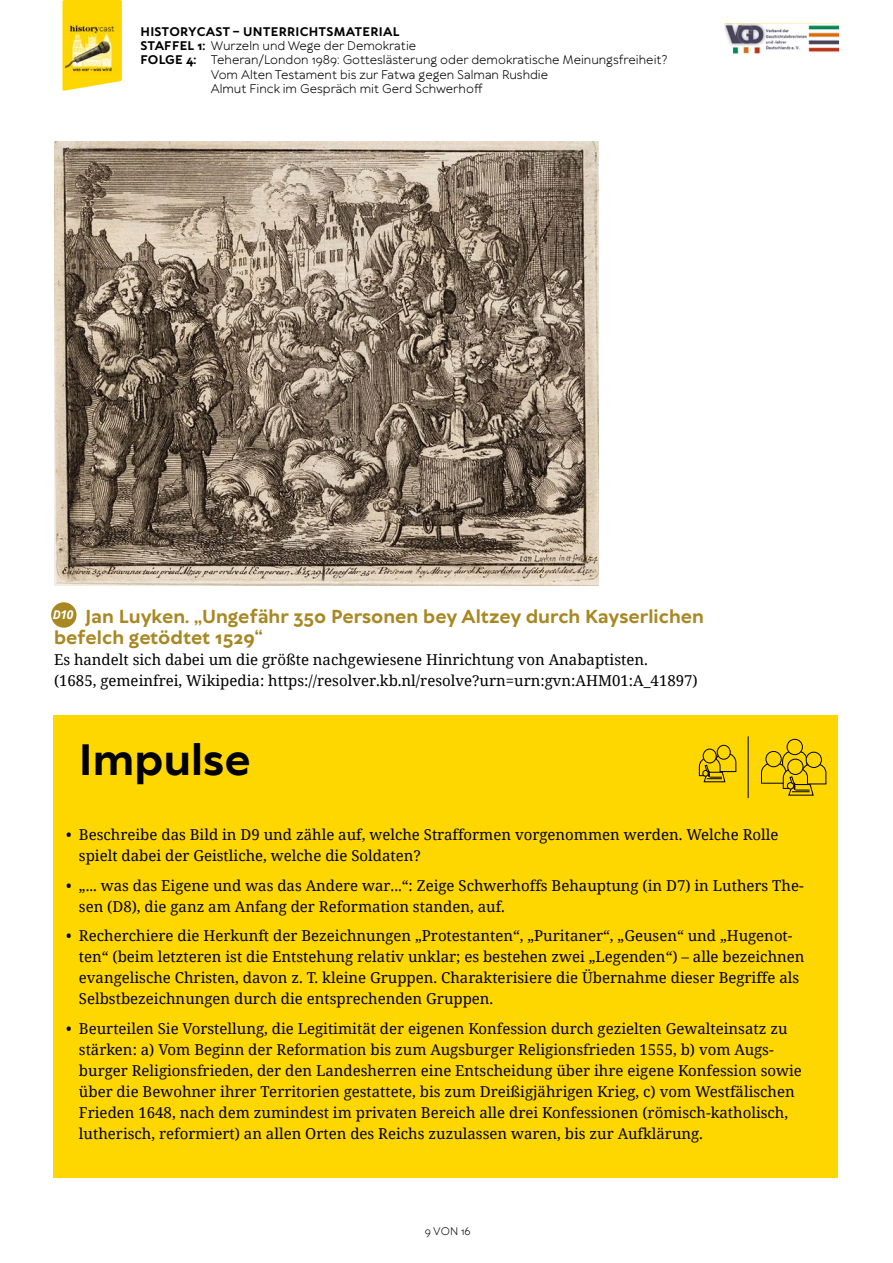
<style>
.page{position:relative;width:893px;height:1263px;background:#fff}
.page>*{position:absolute;margin:0;border:0;box-sizing:border-box;transform-origin:0 0}
.t1{font:700 42px "TT Wellingtons";color:#000}
.t2{font:700 18px/21px "TT Wellingtons";color:#a78823}
.t3{font:15px/21px "Noto Serif";color:#000}
.t4{font:12px "TT Wellingtons";color:#000}
.t5{font:700 12px "TT Wellingtons";letter-spacing:.02em;color:#000}
.t6{font:italic 700 12px "Noto Sans";color:#fff}
.t7{font:10.5px "TT Wellingtons";color:#000}
.s1{font-weight:700}
</style>
<div class="page">
<svg style="left:62px;top:0;width:60px;height:91px;background:#fedb21"></svg>
<img style="left:66px;top:22px;width:53px;height:52px">
<img style="left:725px;top:24px;width:114px;height:29px">
<img style="left:54px;top:142px;width:545px;height:444px">
<div style="left:51px;top:602px;width:26px;height:26px;background:#a78823;border-radius:50%"></div>
<div style="left:53px;top:716px;width:785px;height:462px;background:#ffd700"></div>
<div style="left:703px;top:749px;width:14px;height:14px;border:1px solid #000;border-radius:50%"></div>
<div style="left:717px;top:745px;width:14px;height:14px;border:1px solid #000;border-radius:50%"></div>
<svg style="left:699px;top:753px;width:38px;height:29px"></svg>
<hr style="left:748px;top:736px;width:1px;height:62px;background:#000">
<div style="left:787px;top:739px;width:16px;height:16px;border:1px solid #000;border-radius:50%"></div>
<svg style="left:761px;top:750px;width:66px;height:46px"></svg>
<p class="t5" style="left:141px;top:23px;width:260px">HISTORYCAST – UNTERRICHTSMATERIAL</p>
<p class="t4" style="left:141px;top:38px;width:277px"><span class="s1">STAFFEL 1:</span> Wurzeln und Wege der Demokratie</p>
<p class="t4" style="left:141px;top:52px;width:528px"><span class="s1">FOLGE 4:</span> Teheran/London 1989: Gotteslästerung oder demokratische Meinungsfreiheit?</p>
<p class="t4" style="left:211px;top:67px;width:339px">Vom Alten Testament bis zur Fatwa gegen Salman Rushdie</p>
<p class="t4" style="left:211px;top:81px;width:273px">Almut Finck im Gespräch mit Gerd Schwerhoff</p>
<p class="t2" style="left:54px;top:605px;width:651px;text-indent:31px">Jan Luyken. „Ungefähr 350 Personen bey Altzey durch Kayserlichen befelch getödtet 1529“</p>
<p class="t3" style="left:54px;top:648px;width:645px">Es handelt sich dabei um die größte nachgewiesene Hinrichtung von Anabaptisten.<br>(1685, gemeinfrei, Wikipedia: https://resolver.kb.nl/resolve?urn=urn:gvn:AHM01:A_41897)</p>
<p class="t6" style="left:53px;top:606px;width:22px">D10</p>
<h1 class="t1" style="left:79px;top:732px;width:173px">Impulse</h1>
<p class="t3" style="left:79px;top:824px;width:701px;text-indent:-13px">• Beschreibe das Bild in D9 und zähle auf, welche Strafformen vorgenommen werden. Welche Rolle spielt dabei der Geistliche, welche die Soldaten?</p>
<p class="t3" style="left:79px;top:874px;width:726px;text-indent:-13px">• „... was das Eigene und was das Andere war...“: Zeige Schwerhoffs Behauptung (in D7) in Luthers The&shy;sen (D8), die ganz am Anfang der Reformation standen, auf.</p>
<p class="t3" style="left:79px;top:925px;width:727px;text-indent:-13px">• Recherchiere die Herkunft der Bezeichnungen „Protestanten“, „Puritaner“, „Geusen“ und „Hugenot&shy;ten“ (beim letzteren ist die Entstehung relativ unklar; es bestehen zwei „Legenden“) – alle bezeichnen evangelische Christen, davon z. T. kleine Gruppen. Charakterisiere die Übernahme dieser Begriffe als Selbstbezeichnungen durch die entsprechenden Gruppen.</p>
<p class="t3" style="left:79px;top:1017px;width:724px;text-indent:-13px">• Beurteilen Sie Vorstellung, die Legitimität der eigenen Konfession durch gezielten Gewalteinsatz zu stärken: a) Vom Beginn der Reformation bis zum Augsburger Religionsfrieden 1555, b) vom Augs&shy;burger Religionsfrieden, der den Landesherren eine Entscheidung über ihre eigene Konfession sowie über die Bewohner ihrer Territorien gestattete, bis zum Dreißigjährigen Krieg, c) vom Westfälischen Frieden 1648, nach dem zumindest im privaten Bereich alle drei Konfessionen (römisch-katholisch, lutherisch, reformiert) an allen Orten des Reichs zuzulassen waren, bis zur Aufklärung.</p>
<p class="t7" style="left:425px;top:1224px;width:48px">9 VON 16</p>
</div>
